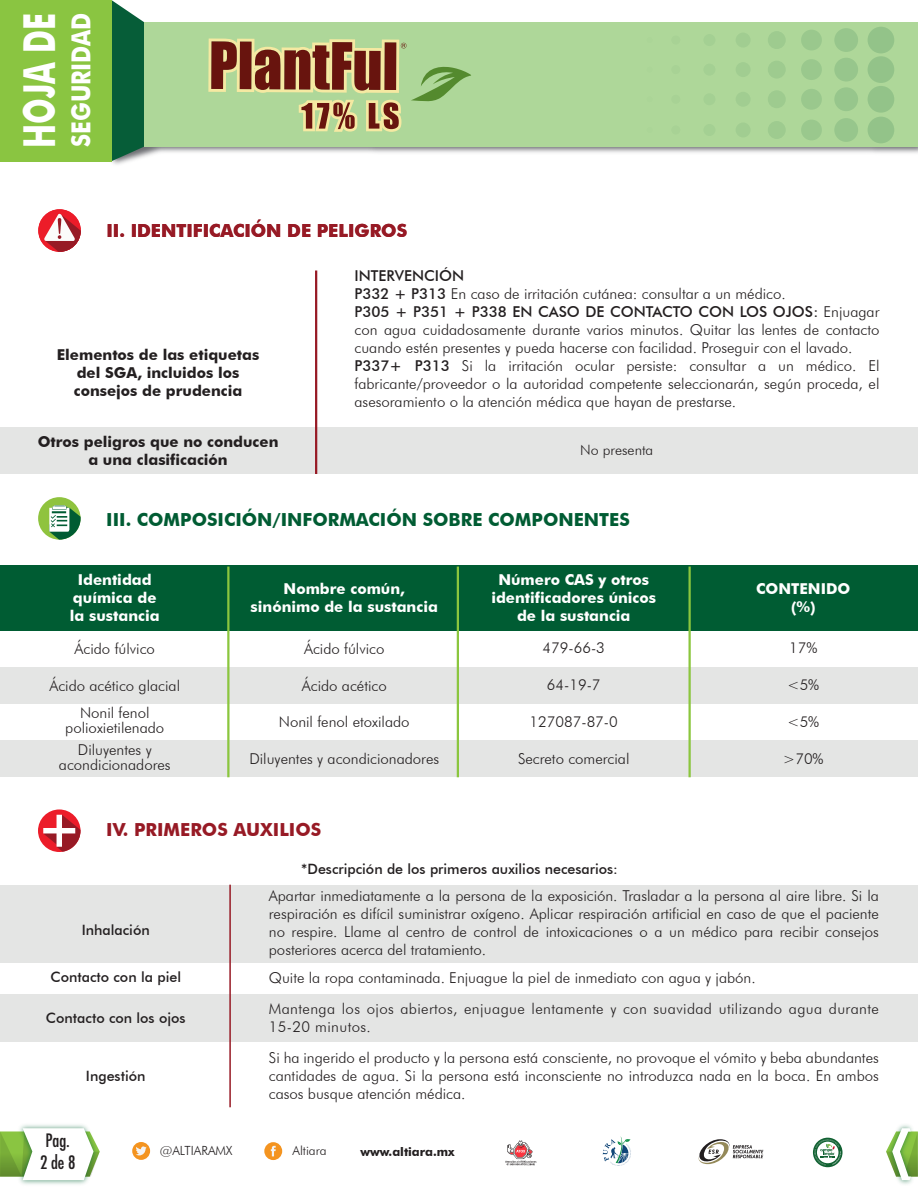
<style>
.page{position:relative;width:918px;height:1188px;background:#fff}
.page>*{position:absolute;margin:0;border:0;box-sizing:border-box;transform-origin:0 0}
.t1{font:700 44.1px "Futura BT";color:#fff;scale:.68 1}
.t2{font:700 26.25px "Futura BT";color:#fff;scale:.85 1}
.t3{font:700 18px "Futura BT";color:#971a25}
.t4{font:700 18px "Futura BT";color:#005c33}
.t5{font:condensed 18px/21.6px "Futura Std";color:#231f20;text-align:center}
.t6{font:300 15px/18px "Futura BT";color:#231f20;text-align:justify}
.t7{font:700 15px/18px "Futura BT";color:#fff;text-align:center}
.t8{font:700 15px/18px "Futura BT";color:#231f20;text-align:center}
.t9{font:300 15px/18px "Futura BT";letter-spacing:.025em;color:#231f20}
.t10{font:500 14.25px "Futura BT";color:#231f20}
.t11{font:300 14.25px "Futura BT";color:#231f20}
.t12{font:300 12.6px "Futura BT";color:#231f20}
.t13{font:700 12px "Futura BT";color:#231f20}
.s1{font-weight:500}
</style>
<div class="page">
<img style="left:56px;top:146px;width:862px;height:67px">
<img style="left:20px;top:1124px;width:128px;height:61px">
<svg style="left:0;top:1128px;width:100px;height:52px"></svg>
<div style="left:264px;top:1142px;width:18px;height:18px;background:#f49420;border-radius:50%"></div>
<svg style="left:271px;top:1146px;width:5px;height:10px"></svg>
<svg style="left:132px;top:1142px;width:18px;height:18px"></svg>
<svg style="left:136px;top:1146px;width:11px;height:9px"></svg>
<svg style="left:813px;top:1138px;width:25px;height:29px"></svg>
<svg style="left:698px;top:1139px;width:65px;height:26px"></svg>
<svg style="left:602px;top:1136px;width:29px;height:30px"></svg>
<svg style="left:505px;top:1141px;width:31px;height:25px"></svg>
<img style="left:838px;top:1125px;width:74px;height:59px">
<svg style="left:886px;top:1128px;width:32px;height:52px"></svg>
<div style="left:0;top:427px;width:918px;height:47px;background:#e4e5e4"></div>
<div style="left:1px;top:566px;width:917px;height:65px;background:#005c33"></div>
<div style="left:38px;top:497px;width:43px;height:43px;background:#8fc33e;border-radius:50%"></div>
<svg style="left:49px;top:505px;width:32px;height:35px"></svg>
<div style="left:1px;top:885px;width:917px;height:78px;background:#e4e5e4"></div>
<div style="left:1px;top:994px;width:917px;height:48px;background:#e4e5e4"></div>
<div style="left:0;top:740px;width:918px;height:37px;background:#e4e5e4"></div>
<div style="left:0;top:667px;width:918px;height:37px;background:#e4e5e4"></div>
<hr style="left:227px;top:567px;width:3px;height:210px;background:#8bc63e">
<hr style="left:457px;top:567px;width:2px;height:210px;background:#8bc63e">
<hr style="left:688px;top:567px;width:3px;height:210px;background:#8bc63e">
<svg style="left:111px;top:0;width:33px;height:161px;background:#226e4b"></svg>
<div style="left:144px;top:22px;width:774px;height:124px;background:#aed799"></div>
<div style="left:868px;top:117px;width:26px;height:26px;background:#93c389;border-radius:50%"></div>
<div style="left:868px;top:27px;width:26px;height:26px;background:#93c389;border-radius:50%"></div>
<div style="left:868px;top:56px;width:26px;height:27px;background:#93c389;border-radius:50%"></div>
<div style="left:868px;top:86px;width:26px;height:27px;background:#93c389;border-radius:50%"></div>
<div style="left:834px;top:118px;width:24px;height:24px;background:#97c68c;border-radius:50%"></div>
<div style="left:834px;top:28px;width:24px;height:24px;background:#97c68c;border-radius:50%"></div>
<div style="left:834px;top:58px;width:24px;height:24px;background:#97c68c;border-radius:50%"></div>
<div style="left:834px;top:87px;width:24px;height:24px;background:#97c68c;border-radius:50%"></div>
<div style="left:801px;top:89px;width:21px;height:21px;background:#9ac88d;border-radius:50%"></div>
<div style="left:801px;top:59px;width:21px;height:21px;background:#9ac88d;border-radius:50%"></div>
<div style="left:801px;top:30px;width:21px;height:21px;background:#9ac88d;border-radius:50%"></div>
<div style="left:801px;top:120px;width:21px;height:20px;background:#9ac88d;border-radius:50%"></div>
<div style="left:768px;top:61px;width:18px;height:18px;background:#9ecb8f;border-radius:50%"></div>
<div style="left:768px;top:90px;width:18px;height:18px;background:#9ecb8f;border-radius:50%"></div>
<div style="left:768px;top:31px;width:18px;height:18px;background:#9ecb8f;border-radius:50%"></div>
<div style="left:768px;top:121px;width:18px;height:18px;background:#9ecb8f;border-radius:50%"></div>
<div style="left:736px;top:33px;width:15px;height:15px;background:#a1cd91;border-radius:50%"></div>
<div style="left:736px;top:122px;width:15px;height:16px;background:#a1cd91;border-radius:50%"></div>
<div style="left:736px;top:92px;width:15px;height:15px;background:#a1cd91;border-radius:50%"></div>
<div style="left:736px;top:62px;width:15px;height:15px;background:#a1cd91;border-radius:50%"></div>
<div style="left:703px;top:93px;width:13px;height:12px;background:#a4d093;border-radius:50%"></div>
<div style="left:703px;top:64px;width:13px;height:12px;background:#a4d093;border-radius:50%"></div>
<div style="left:703px;top:34px;width:13px;height:12px;background:#a4d093;border-radius:50%"></div>
<div style="left:703px;top:124px;width:13px;height:12px;background:#a4d093;border-radius:50%"></div>
<div style="left:671px;top:125px;width:9px;height:10px;background:#a8d295;border-radius:50%"></div>
<div style="left:671px;top:95px;width:9px;height:9px;background:#a8d295;border-radius:50%"></div>
<div style="left:671px;top:65px;width:9px;height:9px;background:#a8d295;border-radius:50%"></div>
<div style="left:671px;top:36px;width:9px;height:9px;background:#a8d295;border-radius:50%"></div>
<div style="left:0;top:0;width:111px;height:161px;background:#8ac541"></div>
<hr style="left:315px;top:271px;width:2px;height:203px;background:#971a25">
<hr style="left:229px;top:885px;width:2px;height:222px;background:#971a25">
<div style="left:38px;top:209px;width:43px;height:43px;background:#ec1c29;border-radius:50%"></div>
<svg style="left:44px;top:214px;width:37px;height:38px"></svg>
<svg style="left:38px;top:809px;width:43px;height:43px"></svg>
<svg style="left:43px;top:815px;width:38px;height:37px"></svg>
<svg style="left:208px;top:39px;width:263px;height:93px"></svg>
<h1 class="t1" style="left:13px;top:148px;width:200px;rotate:-90deg">HOJA DE</h1>
<h2 class="t2" style="left:65px;top:147px;width:159px;rotate:-90deg">SEGURIDAD</h2>
<p class="t3" style="left:107px;top:220px;width:302px">II. IDENTIFICACIÓN DE PELIGROS</p>
<p class="t8" style="left:57px;top:346px;width:204px">Elementos de las etiquetas del SGA, incluidos los consejos de prudencia</p>
<p class="t6" style="left:355px;top:266px;width:527px;text-align:left"><span class="s1">INTERVENCIÓN<br>P332 + P313</span> En caso de irritación cutánea: consultar a un médico.<br><span class="s1">P305 + P351 + P338 EN CASO DE CONTACTO CON LOS OJOS:</span> Enjuagar con agua cuidadosamente durante varios minutos. Quitar las lentes de contacto cuando estén presentes y pueda hacerse con facilidad. Proseguir con el lavado.<br><span class="s1">P337+ P313</span> Si la irritación ocular persiste: consultar a un médico. El fabricante/proveedor o la autoridad competente seleccionarán, según proceda, el asesoramiento o la atención médica que hayan de prestarse.</p>
<p class="t8" style="left:38px;top:432px;width:242px">Otros peligros que no conducen a una clasificación</p>
<p class="t11" style="left:580px;top:441px;width:75px">No presenta</p>
<p class="t4" style="left:106px;top:509px;width:525px">III. COMPOSICIÓN/INFORMACIÓN SOBRE COMPONENTES</p>
<p class="t7" style="left:70px;top:570px;width:91px">Identidad química de la sustancia</p>
<p class="t7" style="left:491px;top:570px;width:166px">Número CAS y otros identificadores únicos de la sustancia</p>
<p class="t7" style="left:756px;top:579px;width:96px">CONTENIDO (%)</p>
<p class="t7" style="left:251px;top:579px;width:189px">Nombre común, sinónimo de la sustancia</p>
<p class="t6" style="left:75px;top:639px;width:82px">Ácido fúlvico</p>
<p class="t6" style="left:304px;top:639px;width:82px">Ácido fúlvico</p>
<p class="t6" style="left:543px;top:638px;width:64px">479-66-3</p>
<p class="t6" style="left:789px;top:638px;width:30px">17%</p>
<p class="t6" style="left:49px;top:676px;width:132px">Ácido acético glacial</p>
<p class="t6" style="left:302px;top:676px;width:86px">Ácido acético</p>
<p class="t6" style="left:547px;top:675px;width:55px">64-19-7</p>
<p class="t6" style="left:787px;top:675px;width:34px">&lt;5%</p>
<p class="t6" style="left:65px;top:705px;width:101px;line-height:15px;text-align:center">Nonil fenol polioxietilenado</p>
<p class="t6" style="left:279px;top:713px;width:132px">Nonil fenol etoxilado</p>
<p class="t6" style="left:530px;top:712px;width:90px">127087-87-0</p>
<p class="t6" style="left:787px;top:712px;width:34px">&lt;5%</p>
<p class="t6" style="left:59px;top:742px;width:113px;line-height:15px;text-align:center">Diluyentes y acondicionadores</p>
<p class="t6" style="left:249px;top:750px;width:191px">Diluyentes y acondicionadores</p>
<p class="t6" style="left:518px;top:749px;width:113px">Secreto comercial</p>
<p class="t6" style="left:783px;top:749px;width:42px">&gt;70%</p>
<p class="t3" style="left:106px;top:819px;width:216px">IV. PRIMEROS AUXILIOS</p>
<p class="t10" style="left:82px;top:921px;width:70px">Inhalación</p>
<p class="t10" style="left:50px;top:968px;width:132px">Contacto con la piel</p>
<p class="t10" style="left:46px;top:1009px;width:141px">Contacto con los ojos</p>
<p class="t10" style="left:86px;top:1067px;width:61px">Ingestión</p>
<p class="t10" style="left:301px;top:860px;width:318px">*Descripción de los primeros auxilios necesarios:</p>
<p class="t6" style="left:269px;top:886px;width:612px">Apartar inmediatamente a la persona de la exposición. Trasladar a la persona al aire libre. Si la respiración es difícil suministrar oxígeno. Aplicar respiración artificial en caso de que el paciente no respire. Llame al centro de control de intoxicaciones o a un médico para recibir consejos posteriores acerca del tratamiento.</p>
<p class="t6" style="left:269px;top:968px;width:488px">Quite la ropa contaminada. Enjuague la piel de inmediato con agua y jabón.</p>
<p class="t9" style="left:269px;top:999px;width:612px">Mantenga los ojos abiertos, enjuague lentamente y con suavidad utilizando agua durante<br>15-20 minutos.</p>
<p class="t6" style="left:269px;top:1049px;width:612px">Si ha ingerido el producto y la persona está consciente, no provoque el vómito y beba abundantes cantidades de agua. Si la persona está inconsciente no introduzca nada en la boca. En ambos casos busque atención médica.</p>
<p class="t5" style="left:40px;top:1130px;width:37px">Pag.<br>2 de 8</p>
<p class="t12" style="left:160px;top:1143px;width:74px">@ALTIARAMX</p>
<p class="t12" style="left:292px;top:1143px;width:36px">Altiara</p>
<p class="t13" style="left:361px;top:1144px;width:96px">www.altiara.mx</p>
</div>
